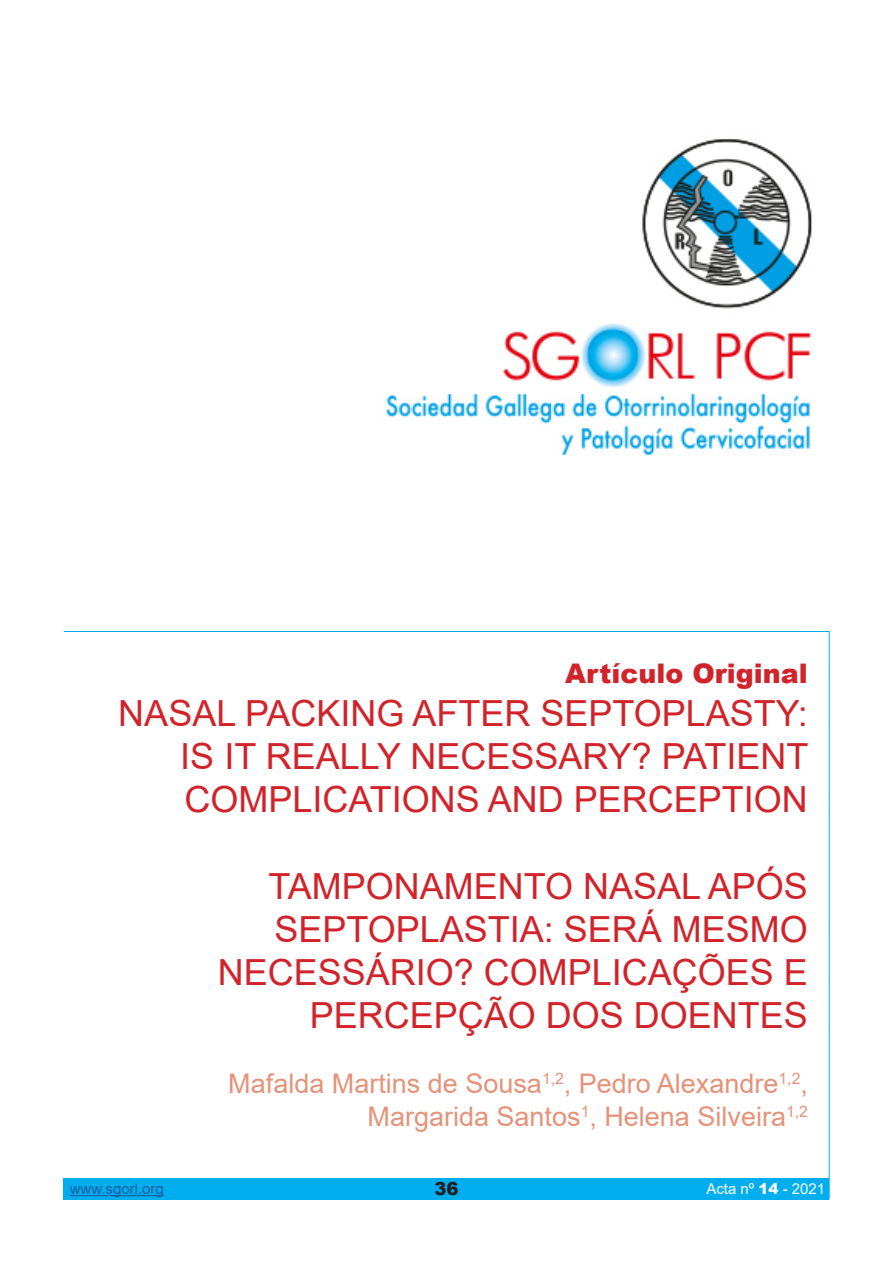
<style>
.page{position:relative;width:893px;height:1263px;background:#fff}
.page>*{position:absolute;margin:0;border:0;box-sizing:border-box;transform-origin:0 0}
.t1{font:36px/43.2px "Arial";color:#d1232a;text-align:justify}
.t2{font:27px/32.4px "Arial";color:#e59279;text-align:right}
.t3{font:900 27px "Arial";color:#d1232a}
.t4{font:900 18px "Arial";color:#231f20}
.t5{font:15px "Arial";color:#175d9e}
.t6{font:15px "Arial";color:#fff}
.s1{font-weight:900}
</style>
<div class="page">
<img style="left:386px;top:139px;width:426px;height:316px">
<div style="left:64px;top:1178px;width:765px;height:21px;background:#00aeef"></div>
<hr style="left:70px;top:1195px;width:94px;height:1px;background:#175d9e">
<hr style="left:64px;top:631px;width:765px;height:1px;background:#00aeef">
<hr style="left:829px;top:631px;width:1px;height:568px;background:#00aeef">
<p class="t3" style="left:565px;top:653px;width:244px">Artículo Original</p>
<p class="t1" style="left:180px;top:691px;width:630px;text-indent:-62px">NASAL PACKING AFTER SEPTOPLASTY:<br>IS IT REALLY NECESSARY? PATIENT COMPLICATIONS AND PERCEPTION</p>
<p class="t1" style="left:218px;top:864px;width:592px;text-align:right">TAMPONAMENTO NASAL APÓS<br>SEPTOPLASTIA: SERÁ MESMO<br>NECESSÁRIO? COMPLICAÇÕES E<br>PERCEPÇÃO DOS DOENTES</p>
<p class="t2" style="left:228px;top:1067px;width:581px">Mafalda Martins de Sousa<sup>1,2</sup>, Pedro Alexandre<sup>1,2</sup>,<br>Margarida Santos<sup>1</sup>, Helena Silveira<sup>1,2</sup></p>
<p class="t5" style="left:70px;top:1178px;width:96px">www.sgorl.org</p>
<p class="t4" style="left:434px;top:1175px;width:26px">36</p>
<p class="t6" style="left:706px;top:1178px;width:120px">Acta nº <span class="s1">14</span> - 2021</p>
</div>
